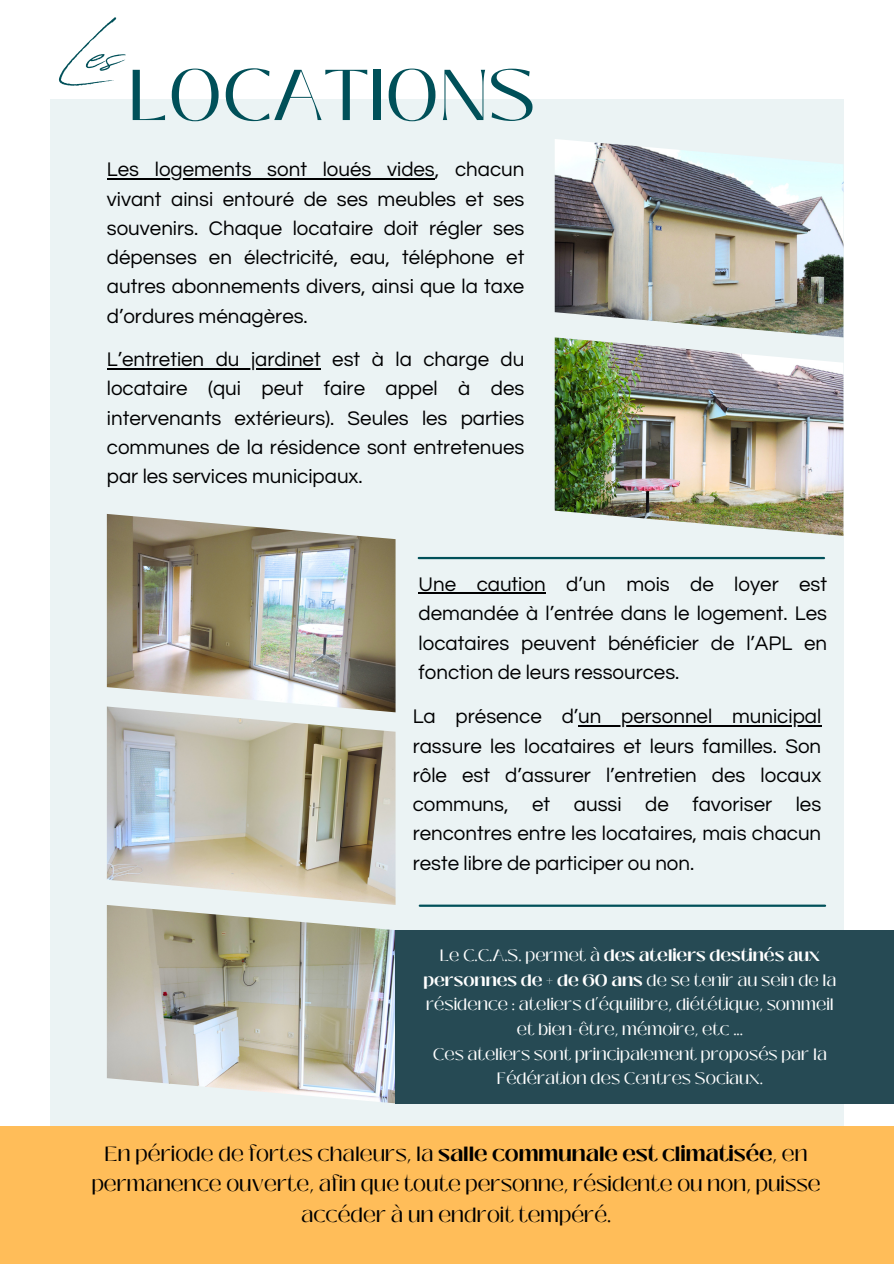
<style>
.page{position:relative;width:894px;height:1264px;background:#fff}
.page>*{position:absolute;margin:0;border:0;box-sizing:border-box;transform-origin:0 0}
.t1{font:83.25px "Revive 80 Signature";color:#005059}
.t2{font:71.55px "Black Mango";color:#005059}
.t3{font:20.55px/29.2px "Questrial";color:#000001;text-align:justify}
.t4{font:20.55px/30.8px "Black Mango";color:#000;text-align:center}
.t5{font:16.35px/24.6px "Black Mango";color:#fff;text-align:center}
.s1{font-weight:700}
</style>
<div class="page">
<div style="left:50px;top:99px;width:793px;height:1027px;background:#ebf3f4"></div>
<hr style="left:418px;top:557px;width:405px;height:2px;background:#005059">
<img style="left:554px;top:139px;width:289px;height:397px">
<hr style="left:107px;top:178px;width:327px;height:1px;background:#000001">
<hr style="left:107px;top:368px;width:213px;height:1px;background:#000001">
<hr style="left:418px;top:592px;width:127px;height:2px;background:#000001">
<hr style="left:578px;top:725px;width:243px;height:1px;background:#000001">
<img style="left:107px;top:514px;width:288px;height:192px">
<img style="left:107px;top:706px;width:288px;height:397px">
<hr style="left:419px;top:904px;width:405px;height:2px;background:#005059">
<div style="left:0;top:1126px;width:893px;height:137px;background:#ffbd59"></div>
<div style="left:395px;top:929px;width:498px;height:174px;background:#264a54"></div>
<p class="t1" style="left:64px;top:-9px;width:59px">Les</p>
<p class="t2" style="left:128px;top:41px;width:409px">LOCATIONS</p>
<p class="t3" style="left:107px;top:155px;width:419px">Les logements sont loués vides, chacun vivant ainsi entouré de ses meubles et ses souvenirs. Chaque locataire doit régler ses dépenses en électricité, eau, téléphone et autres abonnements divers, ainsi que la taxe d’ordures ménagères.</p>
<p class="t3" style="left:107px;top:345px;width:419px">L’entretien du jardinet est à la charge du locataire (qui peut faire appel à des intervenants extérieurs). Seules les parties communes de la résidence sont entretenues par les services municipaux.</p>
<p class="t3" style="left:418px;top:570px;width:410px">Une caution d’un mois de loyer est demandée à l’entrée dans le logement. Les locataires peuvent bénéficier de l’APL en fonction de leurs ressources.</p>
<p class="t3" style="left:412px;top:702px;width:410px">La présence d’un personnel municipal</p>
<p class="t3" style="left:412px;top:731px;width:410px">rassure les locataires et leurs familles. Son rôle est d’assurer l’entretien des locaux communs, et aussi de favoriser les rencontres entre les locataires, mais chacun reste libre de participer ou non.</p>
<h4 class="t5" style="left:423px;top:943px;width:414px">Le C.C.A.S. permet à <span class="s1">des ateliers destinés aux personnes de + de 60 ans</span> de se tenir au sein de la résidence : ateliers d’équilibre, diététique, sommeil et bien-être, mémoire, etc ...<br>Ces ateliers sont principalement proposés par la Fédération des Centres Sociaux.</h4>
<p class="t4" style="left:92px;top:1138px;width:730px">En période de fortes chaleurs, la <span class="s1">salle communale est climatisée</span>, en permanence ouverte, afin que toute personne, résidente ou non, puisse accéder à un endroit tempéré.</p>
</div>
